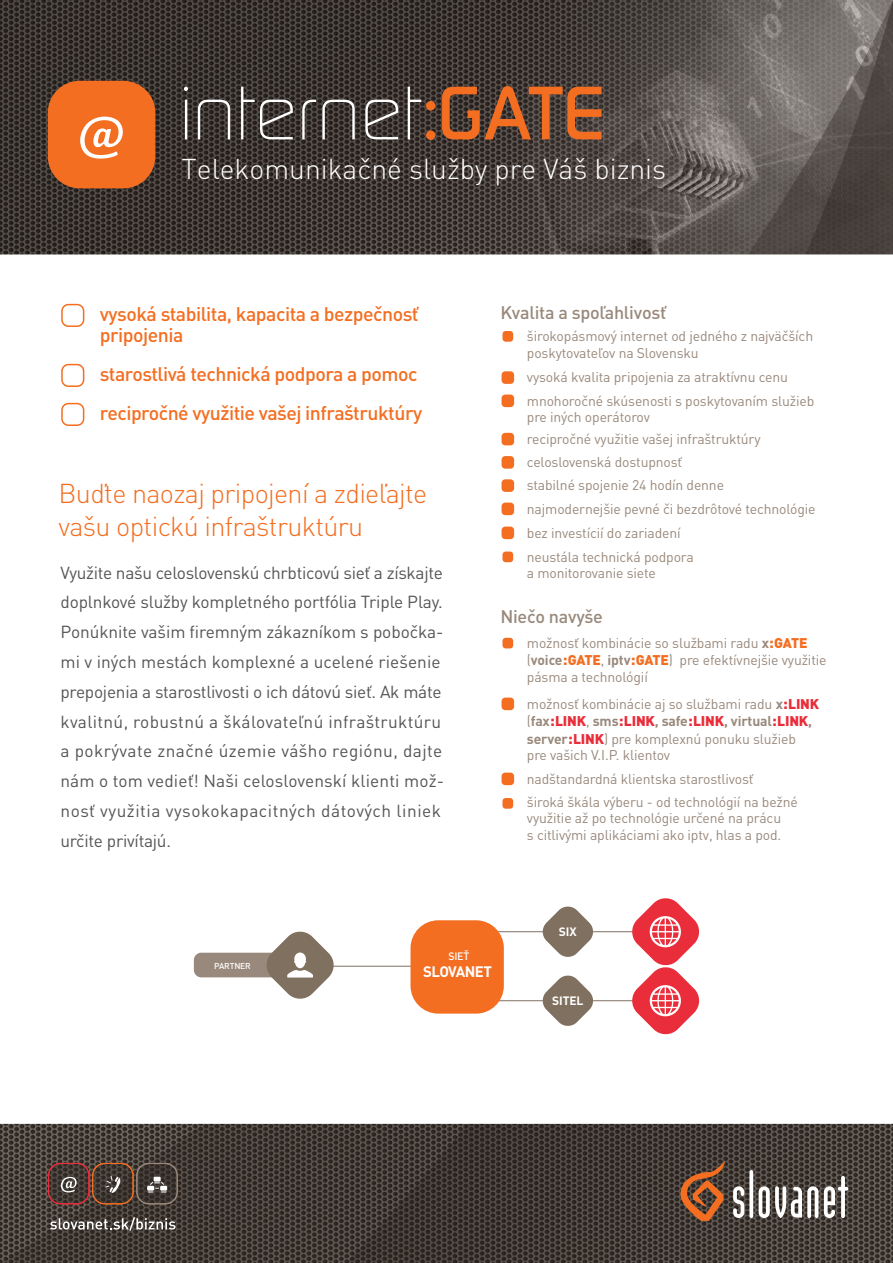
<style>
.page{position:relative;width:893px;height:1263px;background:#fff}
.page>*{position:absolute;margin:0;border:0;box-sizing:border-box;transform-origin:0 0}
.t1{font:300 28.35px "DIN Pro";color:#fff}
.t2{font:300 27px/33px "DIN Pro";letter-spacing:-.025em;color:#f36e21}
.t3{font:500 19.5px/21.3px "DIN Pro";letter-spacing:-.025em;color:#f36e21}
.t4{font:500 18px "DIN Pro";letter-spacing:-.015em;color:#99897c}
.t5{font:17.25px/29.7px "DIN Pro";letter-spacing:-.005em;color:#414042}
.t6{font:700 15px "DIN Pro";letter-spacing:-.045em;color:#fff}
.t7{font:13.95px/23.4px "DIN Pro";letter-spacing:-.01em;color:#99897c}
.t8{font:700 12px "DIN Pro";letter-spacing:-.01em;color:#fff}
.t9{font:500 10.65px "DIN Pro";color:#fff}
.t10{font:500 8.55px "DIN Pro";letter-spacing:-.02em;color:#fff}
.s1{font-weight:700}
.s2{font-weight:700;font-size:17.4px;color:#f36e21}
.s3{font-weight:900;color:#f36e21}
.s4{font-weight:700;font-size:17.4px;color:#ea2d3a}
.s5{font-weight:900;color:#ea2d3a}
</style>
<div class="page">
<img style="left:0;top:0;width:893px;height:1263px">
<div style="left:61px;top:364px;width:23px;height:23px;border:2px solid #f36e21;border-radius:6px"></div>
<div style="left:61px;top:403px;width:23px;height:23px;border:2px solid #f36e21;border-radius:6px"></div>
<div style="left:61px;top:304px;width:23px;height:23px;border:2px solid #f36e21;border-radius:6px"></div>
<div style="left:502px;top:331px;width:11px;height:11px;background:#f36e21;border-radius:3px"></div>
<div style="left:502px;top:371px;width:12px;height:13px;background:#f36e21;border-radius:4px"></div>
<div style="left:502px;top:395px;width:12px;height:12px;background:#f36e21;border-radius:4px"></div>
<div style="left:502px;top:433px;width:12px;height:12px;background:#f36e21;border-radius:4px"></div>
<div style="left:502px;top:456px;width:12px;height:13px;background:#f36e21;border-radius:4px"></div>
<div style="left:502px;top:479px;width:12px;height:13px;background:#f36e21;border-radius:4px"></div>
<div style="left:502px;top:503px;width:12px;height:12px;background:#f36e21;border-radius:4px"></div>
<div style="left:502px;top:527px;width:12px;height:12px;background:#f36e21;border-radius:4px"></div>
<div style="left:502px;top:551px;width:11px;height:11px;background:#f36e21;border-radius:3px"></div>
<div style="left:502px;top:638px;width:11px;height:10px;background:#f36e21;border-radius:3px"></div>
<div style="left:502px;top:773px;width:12px;height:12px;background:#f36e21;border-radius:4px"></div>
<div style="left:502px;top:697px;width:12px;height:13px;background:#f36e21;border-radius:4px"></div>
<div style="left:502px;top:798px;width:11px;height:11px;background:#f36e21;border-radius:3px"></div>
<hr style="left:299px;top:966px;width:115px;height:1px;background:#817061">
<hr style="left:494px;top:931px;width:171px;height:1px;background:#817061">
<hr style="left:494px;top:1000px;width:172px;height:1px;background:#817061">
<div style="left:410px;top:920px;width:94px;height:93px;background:#f36e21;border-radius:28px"></div>
<svg style="left:541px;top:905px;width:53px;height:53px"></svg>
<svg style="left:541px;top:974px;width:53px;height:53px"></svg>
<div style="left:194px;top:953px;width:122px;height:24px;background:#99897c;border-radius:7px"></div>
<svg style="left:630px;top:897px;width:71px;height:139px"></svg>
<svg style="left:265px;top:930px;width:70px;height:70px"></svg>
<div style="left:48px;top:81px;width:107px;height:107px;background:#f36e21;border-radius:32px"></div>
<svg style="left:80px;top:117px;width:43px;height:42px"></svg>
<hr style="left:185px;top:100px;width:2px;height:39px;background:#fff">
<svg style="left:184px;top:87px;width:4px;height:4px"></svg>
<svg style="left:198px;top:100px;width:32px;height:39px"></svg>
<svg style="left:241px;top:87px;width:52px;height:52px;background:#5b5653"></svg>
<svg style="left:302px;top:100px;width:14px;height:39px"></svg>
<svg style="left:322px;top:100px;width:33px;height:39px"></svg>
<svg style="left:365px;top:100px;width:33px;height:39px"></svg>
<svg style="left:408px;top:87px;width:27px;height:53px"></svg>
<svg style="left:442px;top:86px;width:160px;height:53px;background:#8c502f"></svg>
<svg style="left:733px;top:1186px;width:11px;height:32px"></svg>
<svg style="left:749px;top:1170px;width:4px;height:48px"></svg>
<svg style="left:759px;top:1186px;width:59px;height:32px"></svg>
<svg style="left:824px;top:1176px;width:24px;height:42px"></svg>
<svg style="left:679px;top:1161px;width:46px;height:60px;background:#804d30"></svg>
<svg style="left:48px;top:1163px;width:130px;height:41px;background:#58463f"></svg>
<svg style="left:50px;top:1217px;width:125px;height:13px;background:#76716c"></svg>
<h1 class="t1" style="left:182px;top:150px;width:486px">Telekomunikačné služby pre Váš biznis</h1>
<h3 class="t3" style="left:100px;top:303px;width:320px">vysoká stabilita, kapacita a bezpečnosť pripojenia</h3>
<h3 class="t3" style="left:100px;top:363px;width:319px">starostlivá technická podpora a pomoc</h3>
<h3 class="t3" style="left:100px;top:402px;width:324px">recipročné využitie vašej infraštruktúry</h3>
<h2 class="t2" style="left:58px;top:475px;width:370px">Buďte naozaj pripojení a zdieľajte vašu optickú infraštruktúru</h2>
<p class="t5" style="left:60px;top:557px;width:385px">Využite našu celoslovenskú chrbticovú sieť a získajte doplnkové služby kompletného portfólia Triple Play.<br>Ponúknite vašim firemným zákazníkom s pobočka&shy;mi v iných mestách komplexné a ucelené riešenie prepojenia a starostlivosti o ich dátovú sieť. Ak máte kvalitnú, robustnú a škálovateľnú infraštruktúru a pokrývate značné územie vášho regiónu, dajte nám o tom vedieť! Naši celoslovenskí klienti mož&shy;nosť využitia vysokokapacitných dátových liniek určite privítajú.</p>
<p class="t4" style="left:500px;top:300px;width:167px">Kvalita a spoľahlivosť</p>
<p class="t7" style="left:527px;top:327px;width:288px;line-height:16.5px">širokopásmový internet od jedného z najväčších poskytovateľov na Slovensku</p>
<p class="t7" style="left:527px;top:365px;width:289px">vysoká kvalita pripojenia za atraktívnu cenu mnohoročné skúsenosti s poskytovaním služieb</p>
<p class="t7" style="left:527px;top:405px;width:125px">pre iných operátorov</p>
<p class="t7" style="left:527px;top:427px;width:290px">recipročné využitie vašej infraštruktúry celoslovenská dostupnosť<br>stabilné spojenie 24 hodín denne najmodernejšie pevné či bezdrôtové technológie bez investícií do zariadení</p>
<p class="t7" style="left:527px;top:548px;width:168px;line-height:16.5px">neustála technická podpora a monitorovanie siete</p>
<p class="t4" style="left:500px;top:605px;width:104px">Niečo navyše</p>
<p class="t7" style="left:527px;top:634px;width:301px;line-height:17px">možnosť kombinácie so službami radu <span class="s1">x</span><span class="s2">:</span><span class="s3">GATE </span>(<span class="s1">voice</span><span class="s2">:</span><span class="s3">GATE</span>, <span class="s1">iptv</span><span class="s2">:</span><span class="s3">GATE</span>) pre efektívnejšie využitie pásma a technológií</p>
<p class="t7" style="left:527px;top:695px;width:294px;line-height:17.1px">možnosť kombinácie aj so službami radu <span class="s1">x</span><span class="s4">:</span><span class="s5">LINK </span>(<span class="s1">fax</span><span class="s4">:</span><span class="s5">LINK</span>, <span class="s1">sms</span><span class="s4">:</span><span class="s5">LINK</span><span class="s1">, safe</span><span class="s4">:</span><span class="s5">LINK</span><span class="s1">, virtual</span><span class="s4">:</span><span class="s5">LINK</span><span class="s1">, server</span><span class="s4">:</span><span class="s5">LINK</span>) pre komplexnú ponuku služieb pre vašich V.I.P. klientov</p>
<p class="t7" style="left:527px;top:767px;width:273px">nadštandardná klientska starostlivosť<br>široká škála výberu - od technológií na bežné</p>
<p class="t7" style="left:527px;top:810px;width:256px;line-height:16.5px">využitie až po technológie určené na prácu s citlivými aplikáciami ako iptv, hlas a pod.</p>
<p class="t10" style="left:214px;top:960px;width:38px">PARTNER</p>
<p class="t9" style="left:448px;top:949px;width:23px">SIEŤ</p>
<p class="t6" style="left:423px;top:962px;width:70px">SLOVANET</p>
<p class="t8" style="left:559px;top:924px;width:19px">SIX</p>
<p class="t8" style="left:552px;top:993px;width:33px">SITEL</p>
</div>
